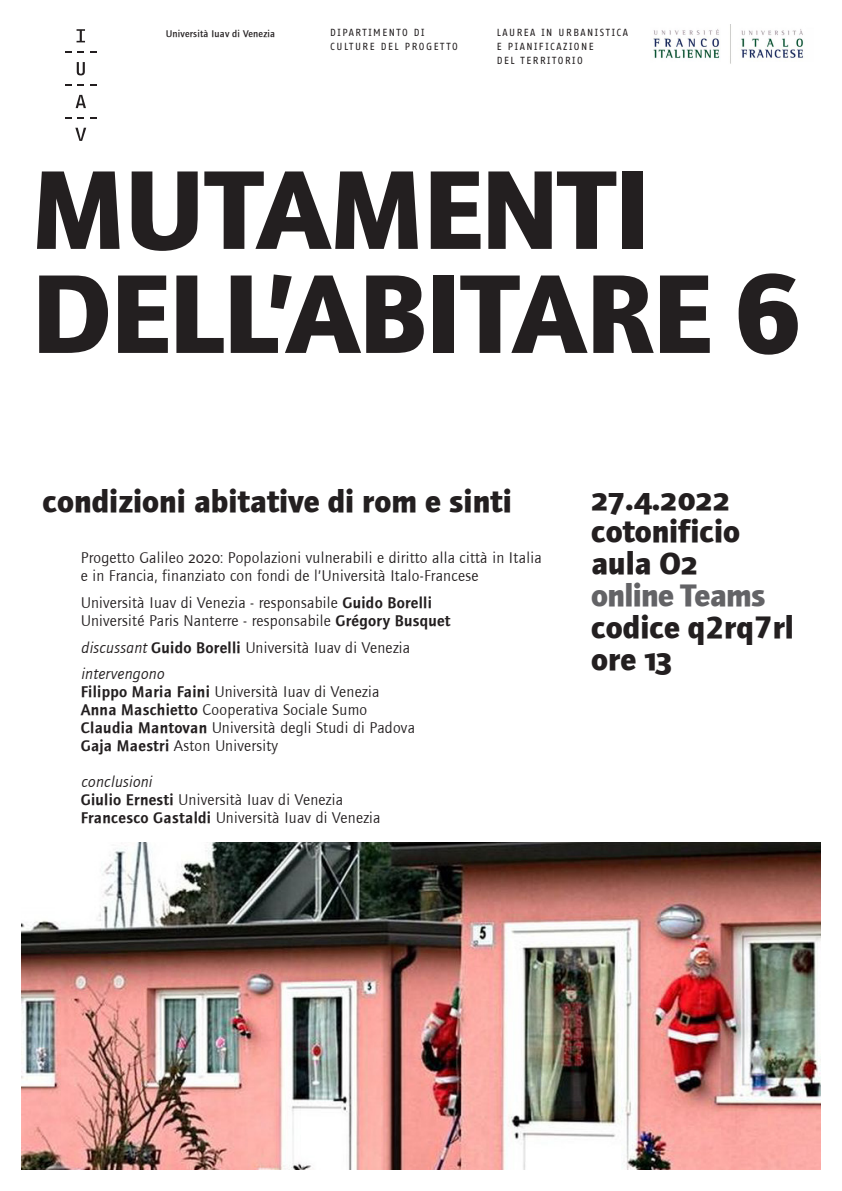
<style>
.page{position:relative;width:842px;height:1191px;background:#fff}
.page>*{position:absolute;margin:0;border:0;box-sizing:border-box;transform-origin:0 0}
.TITOLO{font:700 116px/104px "Foundry Journal";letter-spacing:-.01em;color:#231f20}
.SOTTOTITOLO___INFO{font:700 32px "Foundry Journal";color:#231f20}
.SOTTOTITOLO___INFO-2{font:700 32px "Foundry Journal";letter-spacing:-.02em;color:#636366}
.SOTTOTITOLO___INFO-3{font:700 32px "Foundry Journal Sc";color:#231f20}
.TESTO_piccolo{font:16px/18px "Foundry Journal";letter-spacing:.02em;color:#231f20}
.TESTO_piccolo-2{font:italic 16px "Foundry Journal";letter-spacing:.02em;color:#231f20}
.INTESTAZIONE_maiusco{font:10px "Fago Office Sans";letter-spacing:.15em;color:#231f20}
.INTESTAZIONE_iuav{font:500 10px "Foundry Journal";letter-spacing:.02em;color:#231f20}
.s1{font-family:"Foundry Journal Sc"}
.s2{font-family:"Foundry Journal Demi"}
.s3{font-style:italic}
</style>
<div class="page">
<svg style="left:77px;top:29px;width:8px;height:13px"></svg>
<svg style="left:65px;top:51px;width:7px;height:2px"></svg>
<svg style="left:78px;top:51px;width:6px;height:2px"></svg>
<svg style="left:90px;top:51px;width:6px;height:2px"></svg>
<svg style="left:77px;top:62px;width:8px;height:13px"></svg>
<svg style="left:65px;top:84px;width:7px;height:2px"></svg>
<svg style="left:78px;top:84px;width:6px;height:2px"></svg>
<svg style="left:90px;top:84px;width:6px;height:2px"></svg>
<svg style="left:76px;top:95px;width:10px;height:13px"></svg>
<svg style="left:65px;top:117px;width:7px;height:2px"></svg>
<svg style="left:78px;top:117px;width:6px;height:2px"></svg>
<svg style="left:90px;top:117px;width:6px;height:2px"></svg>
<svg style="left:75px;top:128px;width:11px;height:13px"></svg>
<img style="left:21px;top:842px;width:800px;height:327px">
<img style="left:653px;top:25px;width:151px;height:39px">
<p class="INTESTAZIONE_iuav" style="left:166px;top:28px;width:111px">Università Iuav di Venezia</p>
<p class="INTESTAZIONE_maiusco" style="left:330px;top:27px;width:96px">DIPARTIMENTO DI</p>
<p class="INTESTAZIONE_maiusco" style="left:330px;top:41px;width:129px">CULTURE DEL PROGETTO</p>
<p class="INTESTAZIONE_maiusco" style="left:497px;top:27px;width:133px">LAUREA IN URBANISTICA</p>
<p class="INTESTAZIONE_maiusco" style="left:497px;top:41px;width:98px">E PIANIFICAZIONE</p>
<p class="INTESTAZIONE_maiusco" style="left:497px;top:55px;width:87px">DEL TERRITORIO</p>
<p class="TITOLO" style="left:31px;top:158px;width:772px">MUTAMENTI<br>DELL’ABITARE 6</p>
<p class="SOTTOTITOLO___INFO" style="left:43px;top:482px;width:471px">condizioni abitative di rom e sinti</p>
<p class="SOTTOTITOLO___INFO-3" style="left:591px;top:480px;width:140px">27.4.2022</p>
<p class="SOTTOTITOLO___INFO" style="left:591px;top:512px;width:151px">cotonificio</p>
<p class="SOTTOTITOLO___INFO" style="left:591px;top:544px;width:108px">aula <span class="s1">O2</span></p>
<p class="SOTTOTITOLO___INFO-2" style="left:591px;top:576px;width:176px">online Teams</p>
<p class="SOTTOTITOLO___INFO" style="left:591px;top:608px;width:204px">codice q2rq7rl</p>
<p class="SOTTOTITOLO___INFO" style="left:591px;top:640px;width:83px">ore <span class="s1">13</span></p>
<p class="TESTO_piccolo" style="left:81px;top:549px;width:462px">Progetto Galileo <span class="s1">2020</span>: Popolazioni vulnerabili e diritto alla città in Italia e in Francia, finanziato con fondi de l’Università Italo-Francese</p>
<p class="TESTO_piccolo" style="left:81px;top:594px;width:353px">Università Iuav di Venezia - responsabile <span class="s2">Guido Borelli</span></p>
<p class="TESTO_piccolo" style="left:81px;top:612px;width:371px">Université Paris Nanterre - responsabile <span class="s2">Grégory Busquet</span></p>
<p class="TESTO_piccolo" style="left:81px;top:638px;width:331px"><span class="s3">discussant</span> <span class="s2">Guido Borelli</span> Università Iuav di Venezia</p>
<p class="TESTO_piccolo-2" style="left:81px;top:665px;width:85px">intervengono</p>
<p class="TESTO_piccolo" style="left:81px;top:683px;width:300px"><span class="s2">Filippo Maria Faini</span> Università Iuav di Venezia</p>
<p class="TESTO_piccolo" style="left:81px;top:701px;width:288px"><span class="s2">Anna Maschietto</span> Cooperativa Sociale Sumo</p>
<p class="TESTO_piccolo" style="left:81px;top:719px;width:336px"><span class="s2">Claudia Mantovan</span> Università degli Studi di Padova</p>
<p class="TESTO_piccolo" style="left:81px;top:737px;width:199px"><span class="s2">Gaja Maestri</span> Aston University</p>
<p class="TESTO_piccolo-2" style="left:81px;top:773px;width:73px">conclusioni</p>
<p class="TESTO_piccolo" style="left:81px;top:791px;width:264px"><span class="s2">Giulio Ernesti</span> Università Iuav di Venezia</p>
<p class="TESTO_piccolo" style="left:81px;top:809px;width:301px"><span class="s2">Francesco Gastaldi</span> Università Iuav di Venezia</p>
</div>
